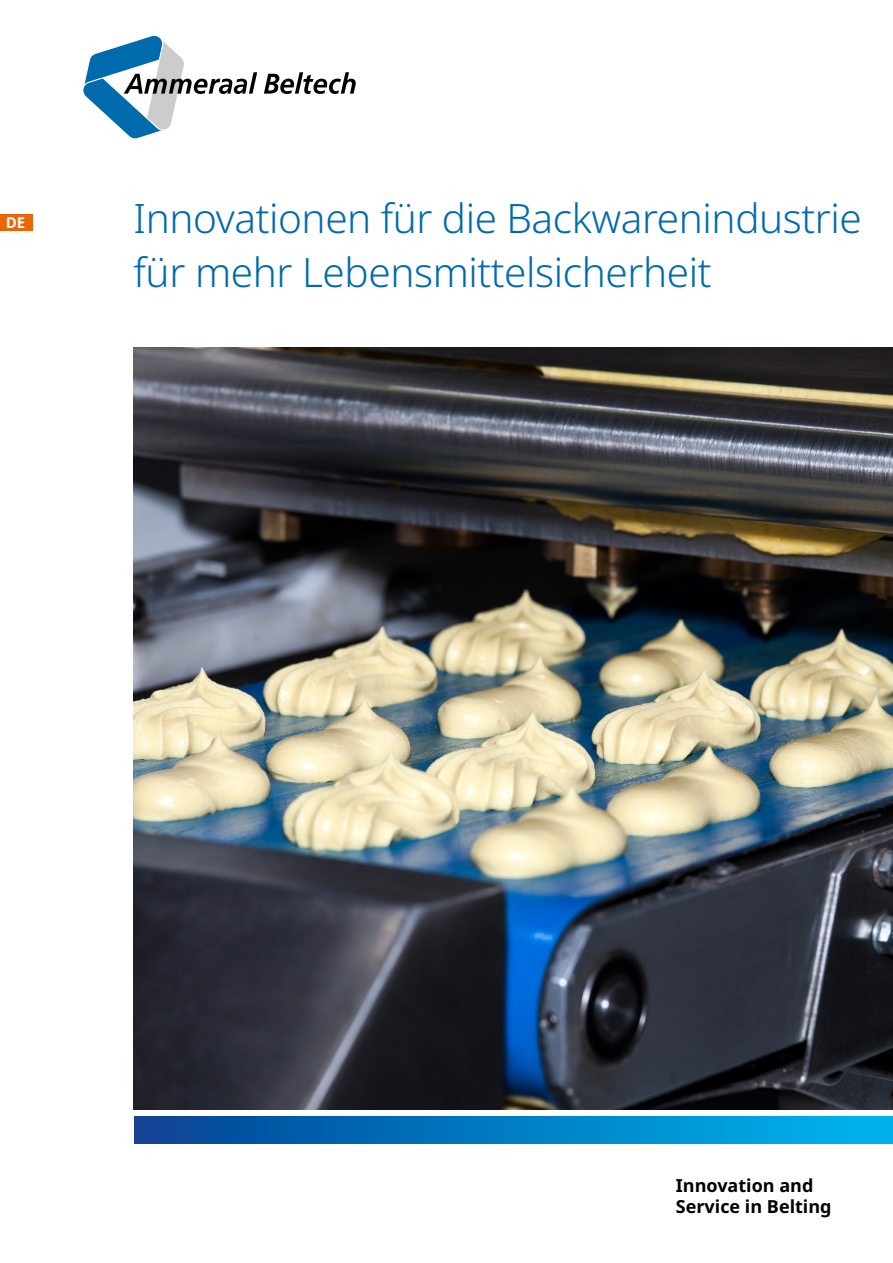
<style>
.page{position:relative;width:893px;height:1263px;background:#fff}
.page>*{position:absolute;margin:0;border:0;box-sizing:border-box;transform-origin:0 0}
.t1{font:300 40.5px/54px "Noto Sans";letter-spacing:-.01em;color:#006aad}
.t2{font:700 18px/21.6px "Noto Sans";color:#000}
.t3{font:700 15px "Noto Sans";color:#fff}
</style>
<div class="page">
<div style="left:134px;top:1116px;width:759px;height:27px;background:linear-gradient(to right,#064395,#00b7f0)"></div>
<svg style="left:82px;top:35px;width:175px;height:104px"></svg>
<svg style="left:264px;top:72px;width:92px;height:22px"></svg>
<div style="left:0;top:214px;width:33px;height:17px;background:#ec6608"></div>
<img style="left:134px;top:347px;width:759px;height:762px">
<p class="t3" style="left:6px;top:214px;width:21px">DE</p>
<p class="t1" style="left:134px;top:192px;width:730px">Innovationen für die Backwarenindustrie für mehr Lebensmittelsicherheit</p>
<p class="t2" style="left:676px;top:1174px;width:157px">Innovation and<br>Service in Belting</p>
</div>
